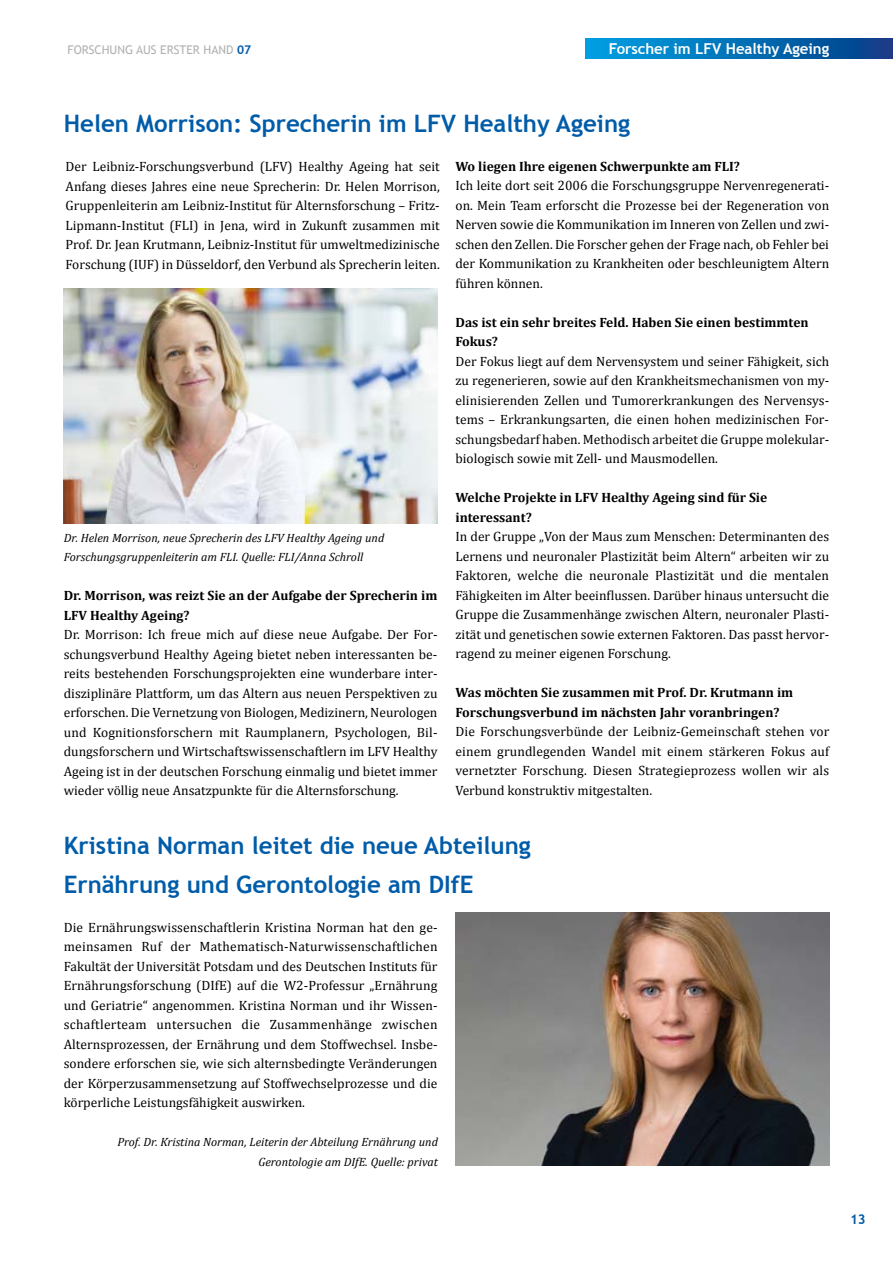
<style>
.page{position:relative;width:893px;height:1263px;background:#fff}
.page>*{position:absolute;margin:0;border:0;box-sizing:border-box;transform-origin:0 0}
.t1{font:700 24px/39px "Trebuchet MS";color:#005ca9}
.t2{font:700 15px "Trebuchet MS";letter-spacing:-.005em;color:#fff}
.t3{font:13.5px/19.5px "Cambria";color:#000;text-align:justify}
.t4{font:700 13.5px/19.5px "Cambria";color:#000}
.t5{font:700 13.5px "Trebuchet MS";color:#005ca9}
.t6{font:italic 12px/19.5px "Cambria";color:#000}
.t7{font:12px "Trebuchet MS";color:#b1b2b3}
.s1{font-weight:700;color:#005ca9}
</style>
<div class="page">
<svg style="left:585px;top:39px;width:308px;height:20px;background:#026fb5"></svg>
<img style="left:64px;top:288px;width:374px;height:236px">
<img style="left:455px;top:912px;width:374px;height:254px">
<p class="t7" style="left:67px;top:42px;width:185px">FORSCHUNG AUS ERSTER HAND <span class="s1">07</span></p>
<p class="t2" style="left:609px;top:39px;width:222px">Forscher im LFV Healthy Ageing</p>
<h1 class="t1" style="left:64px;top:104px;width:568px">Helen Morrison: Sprecherin im LFV Healthy Ageing</h1>
<p class="t3" style="left:66px;top:157px;width:376px">Der Leibniz-Forschungsverbund (LFV) Healthy Ageing hat seit Anfang dieses Jahres eine neue Sprecherin: Dr. Helen Morrison, Gruppenleiterin am Leibniz-Institut für Alternsforschung – Fritz-Lipmann-Institut (FLI) in Jena, wird in Zukunft zusammen mit Prof. Dr. Jean Krutmann, Leibniz-Institut für umweltmedizinische Forschung (IUF) in Düsseldorf, den Verbund als Sprecherin leiten.</p>
<p class="t4" style="left:455px;top:156px;width:286px">Wo liegen Ihre eigenen Schwerpunkte am FLI?</p>
<p class="t3" style="left:455px;top:176px;width:375px">Ich leite dort seit 2006 die Forschungsgruppe Nervenregenerati&shy;on. Mein Team erforscht die Prozesse bei der Regeneration von Nerven sowie die Kommunikation im Inneren von Zellen und zwi&shy;schen den Zellen. Die Forscher gehen der Frage nach, ob Fehler bei der Kommunikation zu Krankheiten oder beschleunigtem Altern führen können.</p>
<p class="t4" style="left:455px;top:312px;width:355px">Das ist ein sehr breites Feld. Haben Sie einen bestimmten<br>Fokus?</p>
<p class="t3" style="left:455px;top:351px;width:375px">Der Fokus liegt auf dem Nervensystem und seiner Fähigkeit, sich zu regenerieren, sowie auf den Krankheitsmechanismen von my&shy;elinisierenden Zellen und Tumorerkrankungen des Nervensys&shy;tems – Erkrankungsarten, die einen hohen medizinischen For&shy;schungsbedarf haben. Methodisch arbeitet die Gruppe molekular&shy;biologisch sowie mit Zell- und Mausmodellen.</p>
<p class="t4" style="left:455px;top:488px;width:313px">Welche Projekte in LFV Healthy Ageing sind für Sie interessant?</p>
<p class="t3" style="left:455px;top:527px;width:375px">In der Gruppe „Von der Maus zum Menschen: Determinanten des Lernens und neuronaler Plastizität beim Altern“ arbeiten wir zu Faktoren, welche die neuronale Plastizität und die mentalen Fähigkeiten im Alter beeinflussen. Darüber hinaus untersucht die Gruppe die Zusammenhänge zwischen Altern, neuronaler Plasti&shy;zität und genetischen sowie externen Faktoren. Das passt hervor&shy;ragend zu meiner eigenen Forschung.</p>
<p class="t4" style="left:455px;top:683px;width:339px">Was möchten Sie zusammen mit Prof. Dr. Krutmann im<br>Forschungsverbund im nächsten Jahr voranbringen?</p>
<p class="t3" style="left:455px;top:722px;width:375px">Die Forschungsverbünde der Leibniz-Gemeinschaft stehen vor einem grundlegenden Wandel mit einem stärkeren Fokus auf vernetzter Forschung. Diesen Strategieprozess wollen wir als Verbund konstruktiv mitgestalten.</p>
<p class="t6" style="left:64px;top:527px;width:322px">Dr. Helen Morrison, neue Sprecherin des LFV Healthy Ageing und<br>Forschungsgruppenleiterin am FLI. Quelle: FLI/Anna Schroll</p>
<p class="t4" style="left:64px;top:585px;width:375px">Dr. Morrison, was reizt Sie an der Aufgabe der Sprecherin im<br>LFV Healthy Ageing?</p>
<p class="t3" style="left:64px;top:625px;width:375px">Dr. Morrison: Ich freue mich auf diese neue Aufgabe. Der For&shy;schungsverbund Healthy Ageing bietet neben interessanten be&shy;reits bestehenden Forschungsprojekten eine wunderbare inter&shy;disziplinäre Plattform, um das Altern aus neuen Perspektiven zu erforschen. Die Vernetzung von Biologen, Medizinern, Neurologen und Kognitionsforschern mit Raumplanern, Psychologen, Bil&shy;dungsforschern und Wirtschaftswissenschaftlern im LFV Healthy Ageing ist in der deutschen Forschung einmalig und bietet immer wieder völlig neue Ansatzpunkte für die Alternsforschung.</p>
<h1 class="t1" style="left:64px;top:825px;width:469px">Kristina Norman leitet die neue Abteilung<br>Ernährung und Gerontologie am DIfE</h1>
<p class="t3" style="left:64px;top:917px;width:375px">Die Ernährungswissenschaftlerin Kristina Norman hat den ge&shy;meinsamen Ruf der Mathematisch-Naturwissenschaftlichen Fakultät der Universität Potsdam und des Deutschen Instituts für Ernährungsforschung (DIfE) auf die W2-Professur „Ernährung und Geriatrie“ angenommen. Kristina Norman und ihr Wissen&shy;schaftlerteam untersuchen die Zusammenhänge zwischen Alternsprozessen, der Ernährung und dem Stoffwechsel. Insbe&shy;sondere erforschen sie, wie sich alternsbedingte Veränderungen der Körperzusammensetzung auf Stoffwechselprozesse und die körperliche Leistungsfähigkeit auswirken.</p>
<p class="t6" style="left:117px;top:1132px;width:322px;text-align:right">Prof. Dr. Kristina Norman, Leiterin der Abteilung Ernährung und<br>Gerontologie am DIfE. Quelle: privat</p>
<p class="t5" style="left:850px;top:1211px;width:17px">13</p>
</div>
